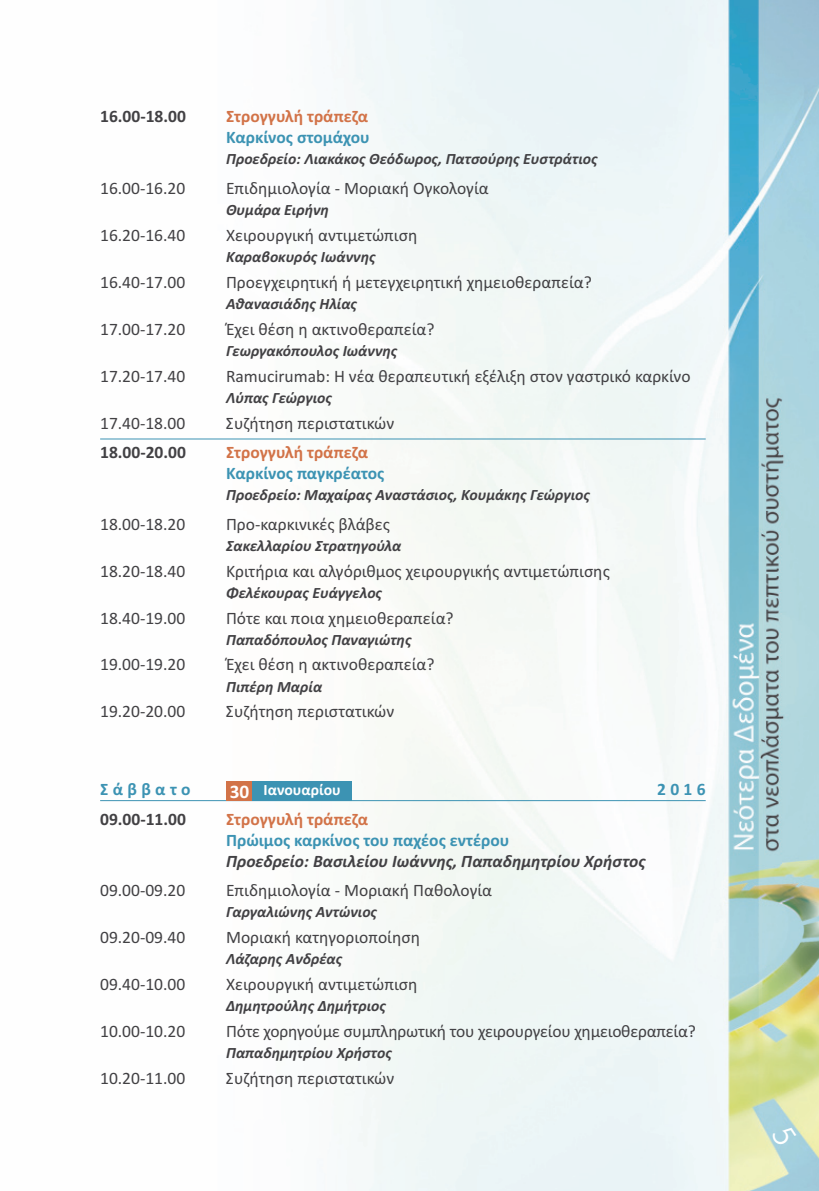
<style>
.page{position:relative;width:819px;height:1191px;background:#fff}
.page>*{position:absolute;margin:0;border:0;box-sizing:border-box;transform-origin:0 0}
.t1{font:17.5px "Calibri";color:#424144}
.t2{font:700 17.5px "Calibri";color:#3c93b3}
.t3{font:700 17.5px "Calibri";color:#d27348}
.t4{font:italic 700 17.5px "Calibri";color:#424144}
.t5{font:700 17.5px "Calibri";color:#424144}
.t6{font:700 17.5px "Calibri";letter-spacing:.25em;color:#3c93b3}
.t7{font:italic 700 15.75px "Calibri";color:#424144}
.t8{font:700 15.75px "Calibri";color:#fff}
.s1{font-size:19.25px}
</style>
<div class="page">
<img style="left:100px;top:0;width:719px;height:1191px">
<hr style="left:100px;top:438px;width:605px;height:1px;background:#3c93b3">
<hr style="left:100px;top:800px;width:605px;height:1px;background:#3c93b3">
<div style="left:226px;top:781px;width:27px;height:20px;background:#d27348"></div>
<div style="left:253px;top:781px;width:99px;height:20px;background:#3c93b3"></div>
<svg style="left:770px;top:1123px;width:26px;height:23px"></svg>
<p class="t5" style="left:100px;top:106px;width:87px">16.00-18.00</p>
<p class="t3" style="left:226px;top:106px;width:143px">Στρογγυλή τράπεζα</p>
<p class="t2" style="left:226px;top:127px;width:145px">Καρκίνος στομάχου</p>
<p class="t7" style="left:226px;top:150px;width:373px">Προεδρείο: Λιακάκος Θεόδωρος, Πατσούρης Ευστράτιος</p>
<p class="t1" style="left:100px;top:177px;width:87px">16.00-16.20</p>
<p class="t1" style="left:226px;top:177px;width:264px">Επιδημιολογία - Μοριακή Ογκολογία</p>
<p class="t7" style="left:226px;top:200px;width:104px">Θυμάρα Ειρήνη</p>
<p class="t1" style="left:100px;top:224px;width:87px">16.20-16.40</p>
<p class="t1" style="left:226px;top:224px;width:193px">Χειρουργική αντιμετώπιση</p>
<p class="t7" style="left:226px;top:247px;width:151px">Καραβοκυρός Ιωάννης</p>
<p class="t1" style="left:100px;top:271px;width:87px">16.40-17.00</p>
<p class="t1" style="left:226px;top:271px;width:367px">Προεγχειρητική ή μετεγχειρητική χημειοθεραπεία?</p>
<p class="t7" style="left:226px;top:294px;width:132px">Αθανασιάδης Ηλίας</p>
<p class="t1" style="left:100px;top:318px;width:87px">17.00-17.20</p>
<p class="t1" style="left:226px;top:318px;width:210px">Έχει θέση η ακτινοθεραπεία?</p>
<p class="t7" style="left:226px;top:341px;width:173px">Γεωργακόπουλος Ιωάννης</p>
<p class="t1" style="left:100px;top:365px;width:87px">17.20-17.40</p>
<p class="t1" style="left:226px;top:365px;width:466px">Ramucirumab: H νέα θεραπευτική εξέλιξη στον γαστρικό καρκίνο</p>
<p class="t7" style="left:226px;top:388px;width:107px">Λύπας Γεώργιος</p>
<p class="t1" style="left:100px;top:412px;width:87px">17.40-18.00</p>
<p class="t1" style="left:226px;top:412px;width:170px">Συζήτηση περιστατικών</p>
<p class="t5" style="left:100px;top:442px;width:87px">18.00-20.00</p>
<p class="t3" style="left:226px;top:442px;width:143px">Στρογγυλή τράπεζα</p>
<p class="t2" style="left:226px;top:463px;width:160px">Καρκίνος παγκρέατος</p>
<p class="t7" style="left:226px;top:485px;width:365px">Προεδρείο: Μαχαίρας Αναστάσιος, Κουμάκης Γεώργιος</p>
<p class="t1" style="left:100px;top:513px;width:87px">18.00-18.20</p>
<p class="t1" style="left:226px;top:513px;width:165px">Προ-καρκινικές βλάβες</p>
<p class="t7" style="left:226px;top:536px;width:177px">Σακελλαρίου Στρατηγούλα</p>
<p class="t1" style="left:100px;top:560px;width:87px">18.20-18.40</p>
<p class="t1" style="left:226px;top:560px;width:385px">Κριτήρια και αλγόριθμος χειρουργικής αντιμετώπισης</p>
<p class="t7" style="left:226px;top:583px;width:157px">Φελέκουρας Ευάγγελος</p>
<p class="t1" style="left:100px;top:607px;width:87px">18.40-19.00</p>
<p class="t1" style="left:226px;top:607px;width:229px">Πότε και ποια χημειοθεραπεία?</p>
<p class="t7" style="left:226px;top:630px;width:187px">Παπαδόπουλος Παναγιώτης</p>
<p class="t1" style="left:100px;top:654px;width:87px">19.00-19.20</p>
<p class="t1" style="left:226px;top:654px;width:210px">Έχει θέση η ακτινοθεραπεία?</p>
<p class="t7" style="left:226px;top:677px;width:98px">Πιπέρη Μαρία</p>
<p class="t1" style="left:100px;top:701px;width:87px">19.20-20.00</p>
<p class="t1" style="left:226px;top:701px;width:170px">Συζήτηση περιστατικών</p>
<p class="t6" style="left:100px;top:779px;width:92px">Σάββατο</p>
<p class="t2" style="left:657px;top:779px;width:50px">2016</p>
<p class="t5" style="left:100px;top:808px;width:87px">09.00-11.00</p>
<p class="t3" style="left:226px;top:808px;width:143px">Στρογγυλή τράπεζα</p>
<p class="t2" style="left:226px;top:829px;width:285px">Πρώιμος καρκίνος του παχέος εντέρου</p>
<p class="t4" style="left:226px;top:850px;width:421px">Προεδρείο: Βασιλείου Ιωάννης, Παπαδημητρίου Χρήστος</p>
<p class="t1" style="left:100px;top:880px;width:87px">09.00-09.20</p>
<p class="t1" style="left:226px;top:880px;width:268px">Επιδημιολογία - Μοριακή Παθολογία</p>
<p class="t7" style="left:226px;top:902px;width:152px">Γαργαλιώνης Αντώνιος</p>
<p class="t1" style="left:100px;top:927px;width:87px">09.20-09.40</p>
<p class="t1" style="left:226px;top:927px;width:196px">Μοριακή κατηγοριοποίηση</p>
<p class="t7" style="left:226px;top:949px;width:118px">Λάζαρης Ανδρέας</p>
<p class="t1" style="left:100px;top:974px;width:87px">09.40-10.00</p>
<p class="t1" style="left:226px;top:974px;width:193px">Χειρουργική αντιμετώπιση</p>
<p class="t7" style="left:226px;top:996px;width:161px">Δημητρούλης Δημήτριος</p>
<p class="t1" style="left:100px;top:1021px;width:87px">10.00-10.20</p>
<p class="t1" style="left:226px;top:1021px;width:471px">Πότε χορηγούμε συμπληρωτική του χειρουργείου χημειοθεραπεία?</p>
<p class="t7" style="left:226px;top:1043px;width:167px">Παπαδημητρίου Χρήστος</p>
<p class="t1" style="left:100px;top:1068px;width:87px">10.20-11.00</p>
<p class="t1" style="left:226px;top:1068px;width:170px">Συζήτηση περιστατικών</p>
<p class="t8" style="left:230px;top:780px;width:113px"><span class="s1">30</span> Ιανουαρίου</p>
</div>
